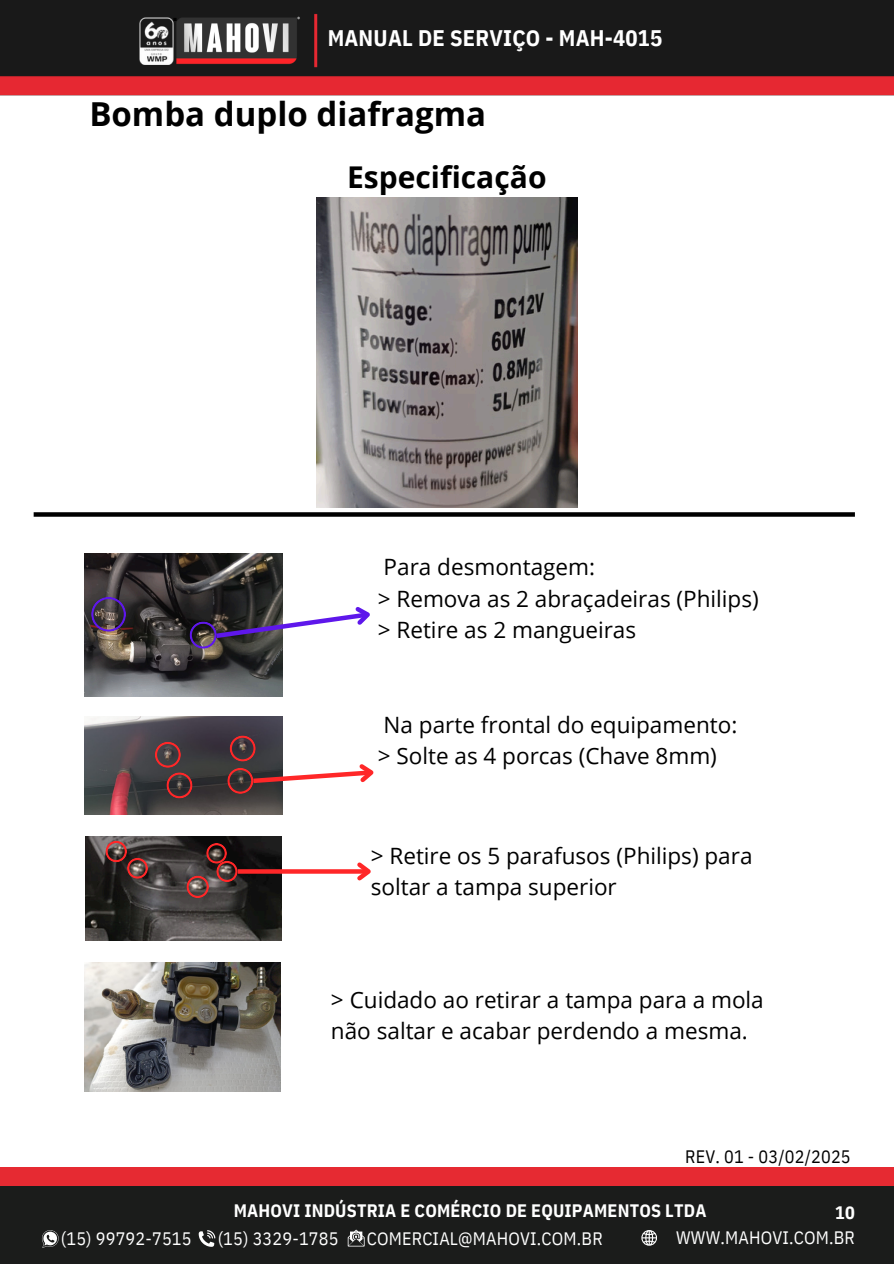
<style>
.page{position:relative;width:894px;height:1264px;background:#fff}
.page>*{position:absolute;margin:0;border:0;box-sizing:border-box;transform-origin:0 0}
.t1{font:700 33px "Open Sans";color:#000}
.t2{font:700 30px "Open Sans";color:#000}
.t3{font:22.5px/31.5px "Open Sans";color:#000}
.t4{font:700 22.5px "IBM Plex Sans Cond";letter-spacing:.01em;color:#fff}
.t5{font:18px "IBM Plex Sans Cond";letter-spacing:.01em;color:#fff}
.t6{font:700 18px "IBM Plex Sans Cond";letter-spacing:.01em;color:#fff}
.t7{font:18px "IBM Plex Sans Cond";letter-spacing:.01em;color:#000}
.t8{font:700 6px "IBM Plex Sans Cond";color:#fff}
</style>
<div class="page">
<div style="left:0;top:1167px;width:893px;height:77px;background:#e62a32"></div>
<div style="left:0;top:1186px;width:893px;height:77px;background:#1b1c1b"></div>
<svg style="left:42px;top:1230px;width:17px;height:17px"></svg>
<svg style="left:199px;top:1230px;width:16px;height:16px"></svg>
<svg style="left:347px;top:1229px;width:17px;height:17px"></svg>
<svg style="left:641px;top:1230px;width:16px;height:15px"></svg>
<img style="left:0;top:0;width:893px;height:96px">
<img style="left:139px;top:18px;width:34px;height:47px">
<img style="left:84px;top:553px;width:198px;height:143px">
<img style="left:84px;top:716px;width:198px;height:98px">
<img style="left:84px;top:962px;width:196px;height:129px">
<svg style="left:155px;top:741px;width:37px;height:57px;background:#58383a"></svg>
<svg style="left:227px;top:735px;width:147px;height:58px"></svg>
<svg style="left:91px;top:597px;width:35px;height:34px"></svg>
<svg style="left:189px;top:600px;width:181px;height:48px"></svg>
<img style="left:86px;top:836px;width:195px;height:104px">
<svg style="left:105px;top:840px;width:43px;height:38px;background:#5f3b39"></svg>
<svg style="left:186px;top:843px;width:51px;height:55px;background:#593837"></svg>
<svg style="left:237px;top:869px;width:116px;height:4px"></svg>
<svg style="left:353px;top:862px;width:18px;height:19px"></svg>
<img style="left:316px;top:198px;width:261px;height:309px">
<svg style="left:34px;top:512px;width:820px;height:4px;background:#0e0e0e"></svg>
<p class="t8" style="left:297px;top:15px;width:4px">®</p>
<h1 class="t4" style="left:327px;top:23px;width:336px">MANUAL DE SERVIÇO - MAH-4015</h1>
<p class="t1" style="left:89px;top:90px;width:398px">Bomba duplo diafragma</p>
<p class="t2" style="left:347px;top:156px;width:201px">Especificação</p>
<p class="t3" style="left:377px;top:550px;width:382px">Para desmontagem:<br>&gt; Remova as 2 abraçadeiras (Philips) &gt; Retire as 2 mangueiras</p>
<p class="t3" style="left:377px;top:708px;width:361px">Na parte frontal do equipamento: &gt; Solte as 4 porcas (Chave 8mm)</p>
<p class="t3" style="left:370px;top:839px;width:383px">&gt; Retire os 5 parafusos (Philips) para soltar a tampa superior</p>
<p class="t3" style="left:331px;top:983px;width:434px">&gt; Cuidado ao retirar a tampa para a mola não saltar e acabar perdendo a mesma.</p>
<p class="t5" style="left:61px;top:1226px;width:132px">(15) 99792-7515</p>
<p class="t7" style="left:685px;top:1144px;width:167px">REV. 01 - 03/02/2025</p>
<p class="t6" style="left:233px;top:1198px;width:474px">MAHOVI INDÚSTRIA E COMÉRCIO DE EQUIPAMENTOS LTDA</p>
<p class="t6" style="left:835px;top:1200px;width:21px">10</p>
<h2 class="t5" style="left:218px;top:1226px;width:122px">(15) 3329-1785</h2>
<h1 class="t5" style="left:367px;top:1226px;width:237px">COMERCIAL@MAHOVI.COM.BR</h1>
<p class="t5" style="left:676px;top:1225px;width:180px">WWW.MAHOVI.COM.BR</p>
</div>
